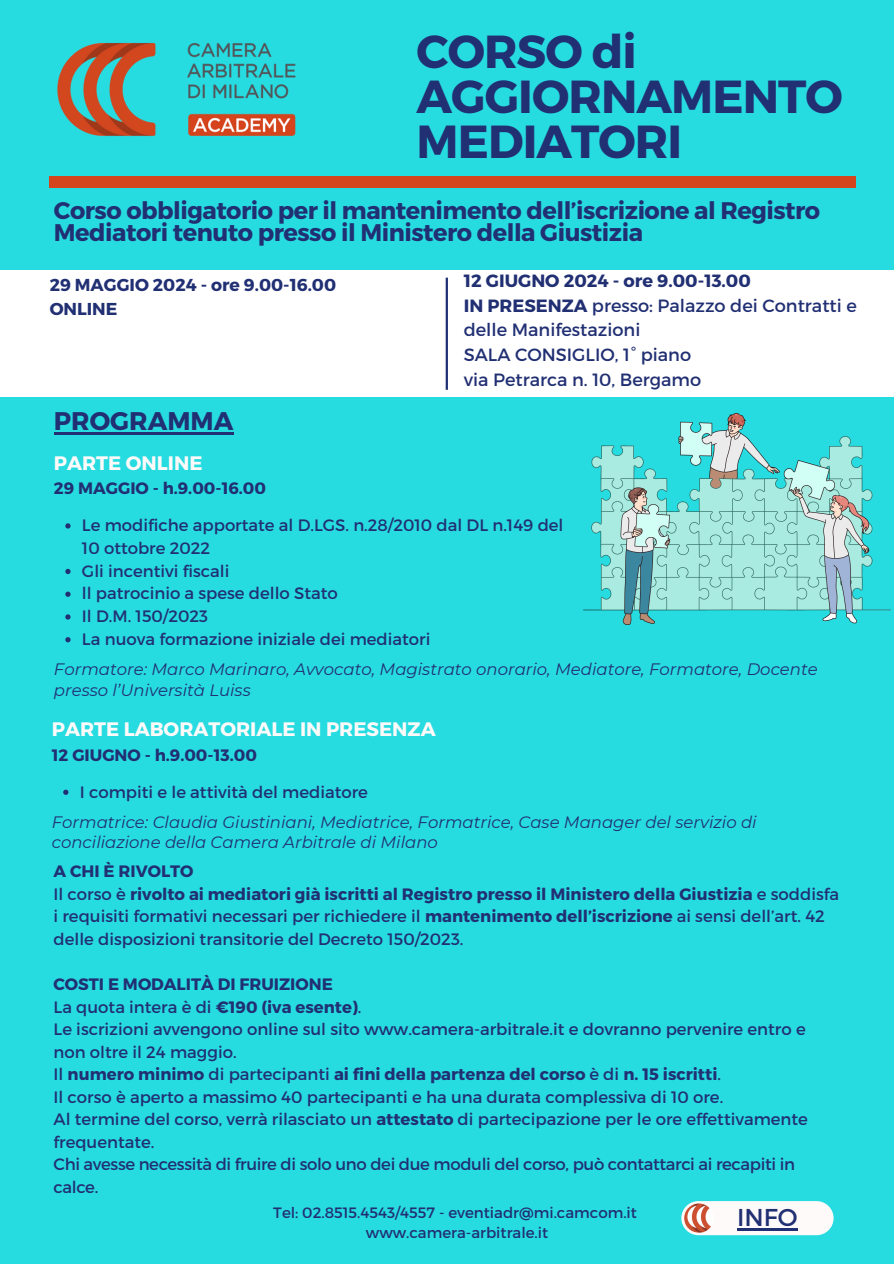
<style>
.page{position:relative;width:894px;height:1264px;background:#fff}
.page>*{position:absolute;margin:0;border:0;box-sizing:border-box;transform-origin:0 0}
.t1{font:700 46.35px/45px "Montserrat";letter-spacing:-.02em;color:#212f73}
.t2{font:700 25.5px "Montserrat";color:#212f73}
.t3{font:24.3px "Montserrat";color:#212f73}
.t4{font:700 24px/22.5px "Montserrat";letter-spacing:-.02em;color:#212f73}
.t5{font:700 19.5px "Montserrat";color:#fefaf9}
.t6{font:17.7px/24.8px "Montserrat";color:#212f73}
.t7{font:700 17.25px "Montserrat";color:#212f73}
.t8{font:16.5px/22.5px "Montserrat";color:#212f73}
.t9{font:italic 16.5px/20.2px "Montserrat";color:#212f73}
.t10{font:700 16.5px "Montserrat";color:#212f73}
.t11{font:15px "Montserrat";color:#212f73}
.s1{font-weight:700}
</style>
<div class="page">
<div style="left:0;top:0;width:893px;height:1263px;background:#27dce1"></div>
<div style="left:681px;top:1201px;width:152px;height:34px;background:#fefaf9;border-radius:17px"></div>
<img style="left:684px;top:1203px;width:29px;height:29px;border-radius:50%">
<img style="left:57px;top:43px;width:239px;height:93px">
<div style="left:50px;top:176px;width:805px;height:11px;background:#d4451d"></div>
<img style="left:583px;top:414px;width:307px;height:210px">
<div style="left:0;top:271px;width:893px;height:126px;background:#fff"></div>
<hr style="left:445px;top:278px;width:3px;height:112px;background:#212f73">
<hr style="left:736px;top:1227px;width:61px;height:3px;background:#212f73">
<hr style="left:54px;top:432px;width:179px;height:3px;background:#212f73">
<svg style="left:65px;top:523px;width:6px;height:5px"></svg>
<svg style="left:65px;top:569px;width:6px;height:5px"></svg>
<svg style="left:65px;top:591px;width:6px;height:6px"></svg>
<svg style="left:65px;top:614px;width:6px;height:5px"></svg>
<svg style="left:65px;top:637px;width:6px;height:5px"></svg>
<svg style="left:63px;top:789px;width:5px;height:6px"></svg>
<p class="t1" style="left:416px;top:26px;width:427px">CORSO di<br>AGGIORNAMENTO<br>MEDIATORI</p>
<h2 class="t4" style="left:54px;top:197px;width:767px">Corso obbligatorio per il mantenimento dell’iscrizione al Registro<br>Mediatori tenuto presso il Ministero della Giustizia</h2>
<p class="t7" style="left:50px;top:274px;width:288px">29 MAGGIO 2024 - ore 9.00-16.00</p>
<p class="t7" style="left:50px;top:297px;width:69px">ONLINE</p>
<p class="t6" style="left:463px;top:267px;width:394px"><span class="s1">12 GIUGNO 2024 - ore 9.00-13.00<br>IN PRESENZA</span> presso: Palazzo dei Contratti e delle Manifestazioni<br>SALA CONSIGLIO, 1° piano<br>via Petrarca n. 10, Bergamo</p>
<p class="t2" style="left:54px;top:404px;width:181px">PROGRAMMA</p>
<p class="t5" style="left:54px;top:450px;width:150px">PARTE ONLINE</p>
<p class="t10" style="left:54px;top:478px;width:214px">29 MAGGIO - h.9.00-16.00</p>
<p class="t8" style="left:82px;top:513px;width:483px">Le modifiche apportate al D.LGS. n.28/2010 dal DL n.149 del<br>10 ottobre 2022</p>
<p class="t8" style="left:82px;top:558px;width:149px">Gli incentivi fiscali</p>
<p class="t8" style="left:82px;top:581px;width:257px">ll patrocinio a spese dello Stato</p>
<p class="t8" style="left:82px;top:604px;width:127px">Il D.M. 150/2023</p>
<p class="t8" style="left:82px;top:627px;width:350px">La nuova formazione iniziale dei mediatori</p>
<p class="t9" style="left:54px;top:659px;width:765px">Formatore: Marco Marinaro, Avvocato, Magistrato onorario, Mediatore, Formatore, Docente presso l’Università Luiss</p>
<p class="t5" style="left:52px;top:716px;width:385px">PARTE LABORATORIALE IN PRESENZA</p>
<p class="t10" style="left:52px;top:744px;width:206px">12 GIUGNO - h.9.00-13.00</p>
<p class="t8" style="left:80px;top:779px;width:289px">I compiti e le attività del mediatore</p>
<p class="t9" style="left:52px;top:811px;width:706px">Formatrice: Claudia Giustiniani, Mediatrice, Formatrice, Case Manager del servizio di conciliazione della Camera Arbitrale di Milano</p>
<p class="t8" style="left:54px;top:859px;width:787px"><span class="s1">A CHI È RIVOLTO<br></span>Il corso è <span class="s1">rivolto ai mediatori già iscritti al Registro presso il Ministero della Giustizia</span> e soddisfa i requisiti formativi necessari per richiedere il <span class="s1">mantenimento dell’iscrizione</span> ai sensi dell’art. 42 delle disposizioni transitorie del Decreto 150/2023.</p>
<p class="t8" style="left:54px;top:972px;width:755px"><span class="s1">COSTI E MODALITÀ DI FRUIZIONE<br></span>La quota intera è di <span class="s1">€190 (iva esente)</span>.<br>Le iscrizioni avvengono online sul sito www.camera-arbitrale.it e dovranno pervenire entro e non oltre il 24 maggio.<br>Il <span class="s1">numero minimo</span> di partecipanti <span class="s1">ai fini della partenza del corso</span> è di <span class="s1">n. 15 iscritti</span>.<br>Il corso è aperto a massimo 40 partecipanti e ha una durata complessiva di 10 ore.<br>Al termine del corso, verrà rilasciato un <span class="s1">attestato</span> di partecipazione per le ore effettivamente frequentate.<br>Chi avesse necessità di fruire di solo uno dei due moduli del corso, può contattarci ai recapiti in calce.</p>
<h4 class="t3" style="left:736px;top:1201px;width:62px">INFO</h4>
<p class="t11" style="left:273px;top:1202px;width:365px">Tel: 02.8515.4543/4557 - eventiadr@mi.camcom.it</p>
<h6 class="t11" style="left:366px;top:1222px;width:184px">www.camera-arbitrale.it</h6>
</div>
